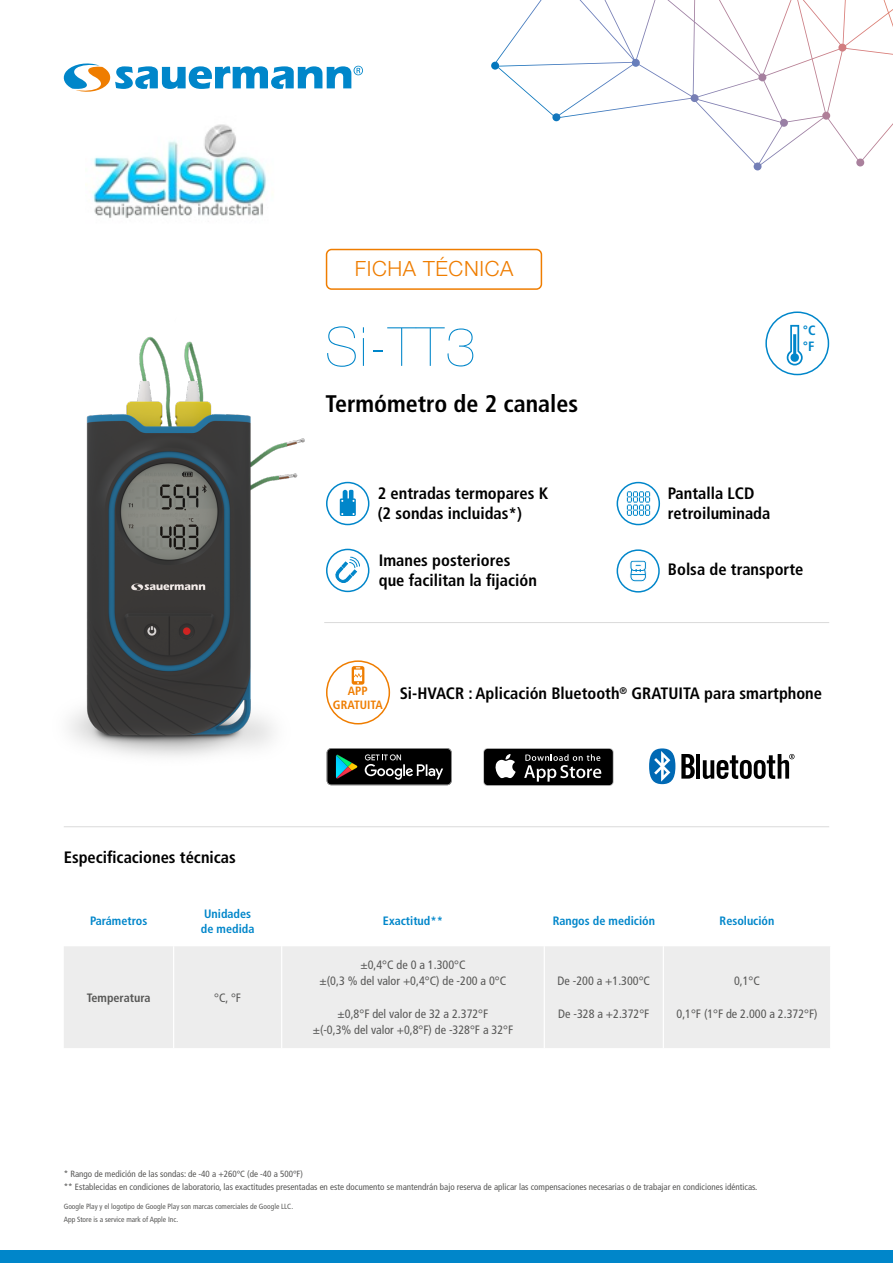
<style>
.page{position:relative;width:893px;height:1263px;background:#fff}
.page>*{position:absolute;margin:0;border:0;box-sizing:border-box;transform-origin:0 0}
.t1{font:200 54px "Helvetica Neue LT Std";color:#0086ca}
.t2{font:700 condensed 24px "Frutiger LT Std";color:#000}
.t3{font:300 21px "Helvetica Neue LT Std";letter-spacing:.03em;color:#ef7d00}
.t4{font:700 condensed 16.5px/19.8px "Frutiger LT Std";color:#000}
.t5{font:700 condensed 13.5px/16.2px "Frutiger LT Std";color:#0086ca}
.t6{font:condensed 12.15px/16.4px "Frutiger LT Std";color:#575756;text-align:center}
.t7{font:700 condensed 12.15px/14.5px "Frutiger LT Std";color:#0086ca}
.t8{font:700 condensed 12.15px "Frutiger LT Std";color:#575756}
.t9{font:700 condensed 12px/14.4px "Frutiger LT Std";color:#ef7d00;text-align:center}
.t10{font:condensed 9px/12.6px "Frutiger LT Std";color:#575756}
.t11{font:condensed 7.5px/12.6px "Frutiger LT Std";color:#575756}
</style>
<div class="page">
<div style="left:0;top:1251px;width:893px;height:12px;background:#0086ca"></div>
<svg style="left:491px;top:0;width:402px;height:170px"></svg>
<svg style="left:64px;top:63px;width:299px;height:29px"></svg>
<img style="left:69px;top:271px;width:257px;height:486px">
<hr style="left:324px;top:622px;width:505px;height:1px;background:#dadada">
<div style="left:326px;top:249px;width:216px;height:41px;border:2px solid #ef7d00;border-radius:5px"></div>
<div style="left:64px;top:946px;width:766px;height:102px;background:#ededed"></div>
<hr style="left:173px;top:946px;width:1px;height:102px;background:#fff">
<hr style="left:281px;top:946px;width:1px;height:102px;background:#fff">
<hr style="left:544px;top:946px;width:1px;height:102px;background:#fff">
<hr style="left:663px;top:946px;width:1px;height:102px;background:#fff">
<hr style="left:64px;top:826px;width:765px;height:1px;background:#dadada">
<div style="left:617px;top:482px;width:43px;height:43px;border:2px solid #0086ca;border-radius:50%"></div>
<svg style="left:627px;top:491px;width:23px;height:25px"></svg>
<div style="left:326px;top:549px;width:43px;height:43px;border:2px solid #0086ca;border-radius:50%"></div>
<svg style="left:335px;top:556px;width:25px;height:27px"></svg>
<div style="left:765px;top:311px;width:64px;height:64px;border:2px solid #0086ca;border-radius:50%"></div>
<svg style="left:787px;top:325px;width:16px;height:40px"></svg>
<div style="left:326px;top:482px;width:43px;height:43px;border:2px solid #0086ca;border-radius:50%"></div>
<div style="left:340px;top:498px;width:16px;height:18px;background:#0086ca"></div>
<div style="left:343px;top:490px;width:5px;height:11px;background:#0086ca;border-radius:2px"></div>
<hr style="left:349px;top:490px;width:4px;height:11px;background:#0086ca">
<div style="left:617px;top:549px;width:43px;height:44px;border:2px solid #0086ca;border-radius:50%"></div>
<svg style="left:630px;top:560px;width:17px;height:22px"></svg>
<svg style="left:483px;top:748px;width:131px;height:38px;background:#363636"></svg>
<svg style="left:317px;top:739px;width:135px;height:47px"></svg>
<svg style="left:681px;top:754px;width:14px;height:25px"></svg>
<hr style="left:696px;top:754px;width:4px;height:25px;background:#000">
<svg style="left:703px;top:754px;width:91px;height:25px"></svg>
<svg style="left:649px;top:748px;width:26px;height:36px"></svg>
<div style="left:326px;top:660px;width:64px;height:64px;border:2px solid #ef7d00;border-radius:50%"></div>
<svg style="left:352px;top:666px;width:12px;height:19px"></svg>
<img style="left:85px;top:124px;width:181px;height:94px">
<h3 class="t3" style="left:355px;top:256px;width:160px">FICHA TÉCNICA</h3>
<h1 class="t1" style="left:325px;top:316px;width:152px">Si-TT3</h1>
<h2 class="t2" style="left:326px;top:389px;width:254px">Termómetro de 2 canales</h2>
<h3 class="t4" style="left:378px;top:483px;width:172px">2 entradas termopares K (2 sondas incluidas*)</h3>
<h3 class="t4" style="left:379px;top:550px;width:160px">Imanes posteriores que facilitan la fijación</h3>
<h3 class="t5" style="left:803px;top:322px;width:14px">°C °F</h3>
<h3 class="t4" style="left:668px;top:483px;width:104px">Pantalla LCD retroiluminada</h3>
<h3 class="t4" style="left:668px;top:560px;width:137px">Bolsa de transporte</h3>
<h3 class="t4" style="left:64px;top:847px;width:174px">Especificaciones técnicas</h3>
<h3 class="t9" style="left:333px;top:684px;width:51px">APP<br>GRATUITA</h3>
<h3 class="t4" style="left:400px;top:683px;width:424px">Si-HVACR : Aplicación Bluetooth<sup>®</sup> GRATUITA para smartphone</h3>
<h3 class="t7" style="left:90px;top:914px;width:59px">Parámetros</h3>
<h3 class="t7" style="left:201px;top:906px;width:55px">Unidades de medida</h3>
<h3 class="t7" style="left:383px;top:914px;width:62px">Exactitud**</h3>
<h3 class="t7" style="left:553px;top:914px;width:104px">Rangos de medición</h3>
<h3 class="t7" style="left:720px;top:914px;width:56px">Resolución</h3>
<h3 class="t8" style="left:87px;top:990px;width:65px">Temperatura</h3>
<h3 class="t6" style="left:214px;top:989px;width:28px">°C, °F</h3>
<h3 class="t6" style="left:320px;top:957px;width:188px">±0,4°C de 0 a 1.300°C<br>±(0,3 % del valor +0,4°C) de -200 a 0°C</h3>
<h3 class="t6" style="left:313px;top:1006px;width:202px">±0,8°F del valor de 32 a 2.372°F<br>±(-0,3% del valor +0,8°F) de -328°F a 32°F</h3>
<h3 class="t6" style="left:557px;top:973px;width:94px">De -200 a +1.300°C</h3>
<h3 class="t6" style="left:558px;top:1006px;width:93px">De -328 a +2.372°F</h3>
<h3 class="t6" style="left:734px;top:973px;width:27px">0,1°C</h3>
<h3 class="t6" style="left:676px;top:1006px;width:143px">0,1°F (1°F de 2.000 a 2.372°F)</h3>
<p class="t10" style="left:64px;top:1167px;width:695px">* Rango de medición de las sondas: de -40 a +260°C (de -40 a 500°F)<br>** Establecidas en condiciones de laboratorio, las exactitudes presentadas en este documento se mantendrán bajo reserva de aplicar las compensaciones necesarias o de trabajar en condiciones idénticas.</p>
<p class="t11" style="left:64px;top:1200px;width:231px">Google Play y el logotipo de Google Play son marcas comerciales de Google LLC.<br>App Store is a service mark of Apple Inc.</p>
</div>
